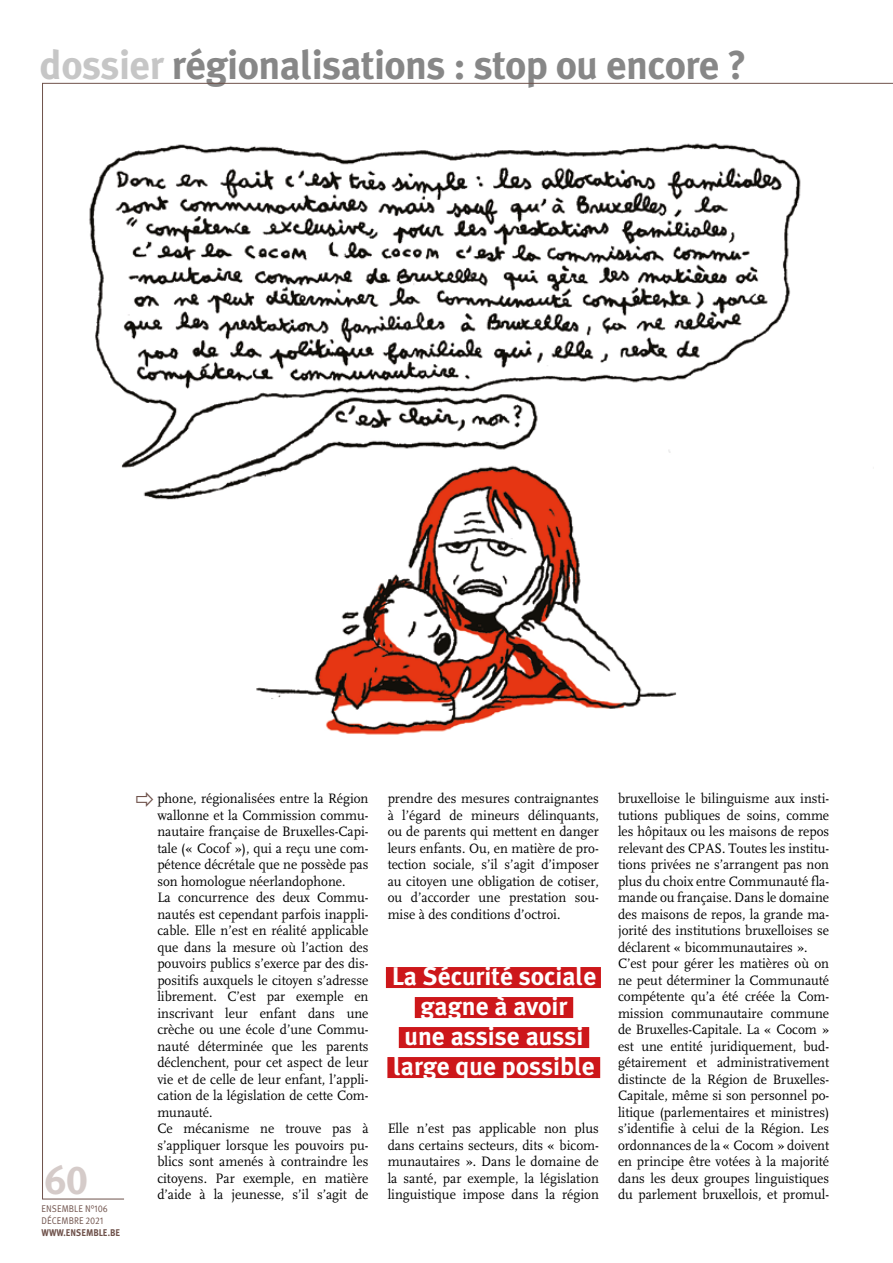
<style>
.page{position:relative;width:893px;height:1263px;background:#fff}
.page>*{position:absolute;margin:0;border:0;box-sizing:border-box;transform-origin:0 0}
.t1{font:700 40.5px "Meta Plus";letter-spacing:-.015em;color:#878787}
.t2{font:40.5px "Meta Plus Bold Caps";color:#d5cbc9}
.t3{font:700 25.5px/30px "Meta Plus";color:#fff;text-align:center}
.t4{font:14.25px/16.5px "FF Scala";color:#000;scale:.95 1}
.t5{font:9.75px/12px "Meta Pro";letter-spacing:.01em;color:#6f524b;scale:.9 1}
.t6{font:700 9.75px "Meta Plus";color:#6f524b;scale:.9 1}
.s1{color:#c6c6c6}
</style>
<div class="page">
<img style="left:89px;top:143px;width:712px;height:592px">
<div style="left:386px;top:967px;width:215px;height:21px;background:#cd171a"></div>
<div style="left:415px;top:997px;width:158px;height:21px;background:#cd171a"></div>
<div style="left:399px;top:1027px;width:190px;height:21px;background:#cd171a"></div>
<div style="left:387px;top:1057px;width:213px;height:21px;background:#cd171a"></div>
<h1 class="t1" style="left:40px;top:41px;width:709px"><span class="s1">dossier</span> régionalisations : stop ou encore ?</h1>
<h1 class="t2" style="left:45px;top:1156px;width:45px">60</h1>
<p class="t5" style="left:42px;top:1203px;width:75px">ENSEMBLE N°106<br>DÉCEMBRE 2021</p>
<p class="t6" style="left:41px;top:1227px;width:89px">www.ensemble.be</p>
<p class="t4" style="left:157px;top:790px;width:224px">phone, régionalisées entre la Région wallonne et la Commission commu&shy;nautaire française de Bruxelles-Capi&shy;tale (« Cocof »), qui a reçu une com&shy;pétence décrétale que ne possède pas son homologue néerlandophone.<br>La concurrence des deux Commu&shy;nautés est cependant parfois inappli&shy;cable. Elle n’est en réalité applicable que dans la mesure où l’action des pouvoirs publics s’exerce par des dis&shy;positifs auxquels le citoyen s’adresse librement. C’est par exemple en inscrivant leur enfant dans une crèche ou une école d’une Commu&shy;nauté déterminée que les parents déclenchent, pour cet aspect de leur vie et de celle de leur enfant, l’appli&shy;cation de la législation de cette Com&shy;munauté.<br>Ce mécanisme ne trouve pas à s’appliquer lorsque les pouvoirs pu&shy;blics sont amenés à contraindre les citoyens. Par exemple, en matière d’aide à la jeunesse, s’il s’agit de</p>
<p class="t4" style="left:388px;top:790px;width:224px;text-align:justify">prendre des mesures contraignantes à l’égard de mineurs délinquants, ou de parents qui mettent en danger leurs enfants. Ou, en matière de pro&shy;tection sociale, s’il s’agit d’imposer au citoyen une obligation de cotiser, ou d’accorder une prestation sou&shy;mise à des conditions d’octroi.</p>
<h2 class="t3" style="left:392px;top:961px;width:206px">La Sécurité sociale gagne à avoir<br>une assise aussi large que possible</h2>
<p class="t4" style="left:388px;top:1120px;width:224px;text-align:justify">Elle n’est pas applicable non plus dans certains secteurs, dits « bicom&shy;munautaires ». Dans le domaine de la santé, par exemple, la législation linguistique impose dans la région</p>
<p class="t4" style="left:618px;top:790px;width:224px">bruxelloise le bilinguisme aux insti&shy;tutions publiques de soins, comme les hôpitaux ou les maisons de repos relevant des CPAS. Toutes les institu&shy;tions privées ne s’arrangent pas non plus du choix entre Communauté fla&shy;mande ou française. Dans le domaine des maisons de repos, la grande ma&shy;jorité des institutions bruxelloises se déclarent « bicommunautaires ».<br>C’est pour gérer les matières où on ne peut déterminer la Communauté compétente qu’a été créée la Com&shy;mission communautaire commune de Bruxelles-Capitale. La « Cocom » est une entité juridiquement, bud&shy;gétairement et administrativement distincte de la Région de Bruxelles-Capitale, même si son personnel po&shy;litique (parlementaires et ministres) s’identifie à celui de la Région. Les ordonnances de la « Cocom » doivent en principe être votées à la majorité dans les deux groupes linguistiques du parlement bruxellois, et promul-</p>
</div>
